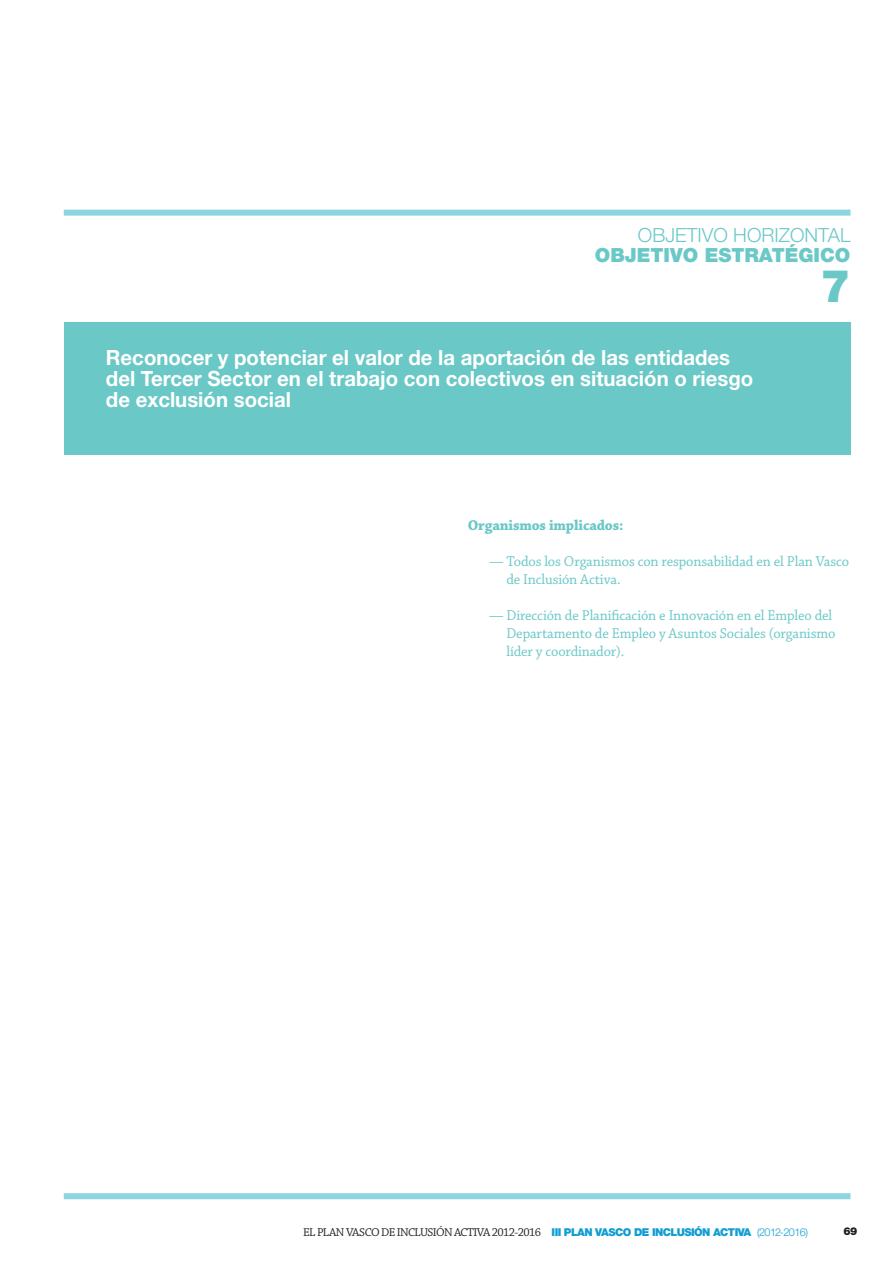
<style>
.page{position:relative;width:893px;height:1263px;background:#fff}
.page>*{position:absolute;margin:0;border:0;box-sizing:border-box;transform-origin:0 0}
.TEXTO_CORRIDO{font:900 45px "Helvetica Neue";color:#6ac8c7}
.TEXTO_CORRIDO-2{font:700 21px/21px "Helvetica Neue";color:#fff}
.TEXTO_CORRIDO-3{font:900 19.5px/19.5px "Helvetica Neue";color:#6ac8c7;text-align:right}
.TEXTO_CORRIDO-4{font:15px/18px "Chaparral Pro";letter-spacing:-.01em;color:#6ac8c7}
.TEXTO_CORRIDO-5{font:700 15px "Chaparral Pro";letter-spacing:-.01em;color:#6ac8c7}
.t1{font:12px "Chaparral Pro";letter-spacing:-.05em;color:#231f20}
.t2{font:900 10.8px "Helvetica Neue";color:#231f20}
.s1{font-weight:300}
.s2{font-family:"Helvetica Neue";font-weight:900;font-size:10.8px;color:#139ed3}
.s3{font-family:"Helvetica Neue";font-weight:300;font-size:10.8px;color:#139ed3}
</style>
<div class="page">
<hr style="left:0;top:0;width:1px;height:1263px;background:#d2ecec">
<div style="left:64px;top:322px;width:786px;height:133px;background:#6ac8c7"></div>
<div style="left:64px;top:210px;width:786px;height:6px;background:#8dd5e1"></div>
<div style="left:64px;top:1193px;width:786px;height:6px;background:#8dd5e1"></div>
<p class="TEXTO_CORRIDO-3" style="left:595px;top:225px;width:257px"><span class="s1">OBJETIVO HORIZONTAL<br></span>OBJETIVO ESTRATÉGICO</p>
<p class="TEXTO_CORRIDO" style="left:820px;top:259px;width:32px">7</p>
<p class="TEXTO_CORRIDO-2" style="left:106px;top:346px;width:649px">Reconocer y potenciar el valor de la aportación de las entidades del Tercer Sector en el trabajo con colectivos en situación o riesgo de exclusión social</p>
<p class="TEXTO_CORRIDO-5" style="left:468px;top:516px;width:157px">Organismos implicados:</p>
<p class="TEXTO_CORRIDO-4" style="left:506px;top:552px;width:344px;text-indent:-17px">— Todos los Organismos con responsabilidad en el Plan Vasco de Inclusión Activa.</p>
<p class="TEXTO_CORRIDO-4" style="left:506px;top:606px;width:330px;text-indent:-17px">— Dirección de Planificación e Innovación en el Empleo del<br>Departamento de Empleo y Asuntos Sociales (organismo líder y coordinador).</p>
<p class="t1" style="left:303px;top:1225px;width:506px">EL PLAN VASCO DE INCLUSIÓN ACTIVA 2012-2016 <span class="s2">III PLAN VASCO DE INCLUSIÓN ACTIVA</span> <span class="s3">(2012-2016)</span></p>
<p class="t2" style="left:843px;top:1225px;width:15px">69</p>
</div>
